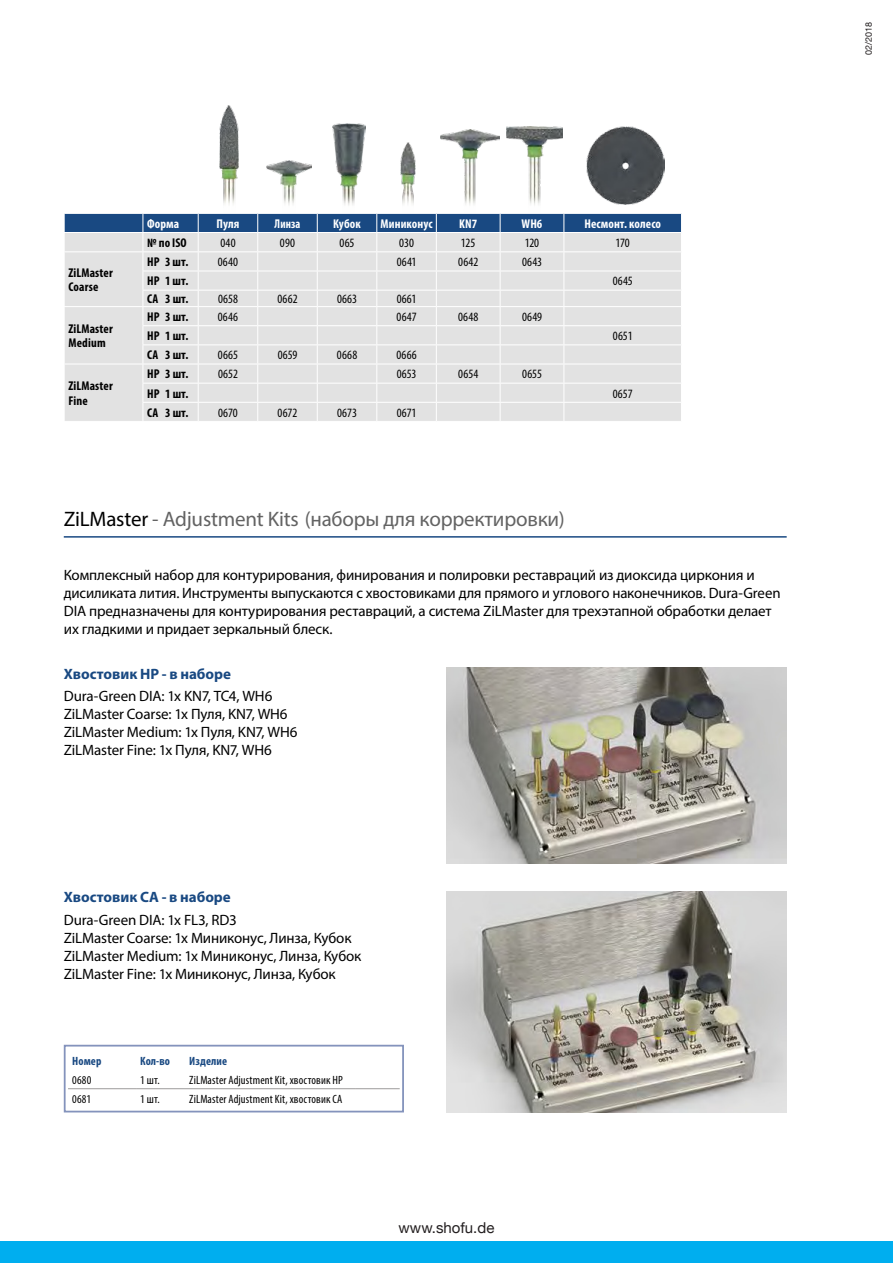
<style>
.page{position:relative;width:893px;height:1263px;background:#fff}
.page>*{position:absolute;margin:0;border:0;box-sizing:border-box;transform-origin:0 0}
.t1{font:21px "Myriad Pro";letter-spacing:-.01em;color:#636363}
.t2{font:15px/18px "Myriad Pro";letter-spacing:-.01em;color:#000}
.t3{font:700 15px "Myriad Pro";color:#194982}
.t4{font:15px "Helvetica Neue";color:#231f20}
.t5{font:condensed 12.75px "Myriad Pro";letter-spacing:.015em;color:#000}
.t6{font:700 condensed 12.75px/14.2px "Myriad Pro";letter-spacing:.01em;color:#000}
.t7{font:700 condensed 12.75px "Myriad Pro";letter-spacing:.01em;color:#fff}
.t8{font:700 condensed 12.75px "Myriad Pro";letter-spacing:.01em;color:#fff;scale:.9 1}
.t9{font:condensed 12px "Myriad Pro";letter-spacing:.01em;color:#000}
.t10{font:700 condensed 12px "Myriad Pro";letter-spacing:.01em;color:#194982}
.t11{font:9px "Helvetica Neue";color:#231f20}
.s1{color:#000}
</style>
<div class="page">
<img style="left:446px;top:668px;width:341px;height:195px">
<img style="left:446px;top:891px;width:341px;height:221px">
<img style="left:220px;top:105px;width:19px;height:87px">
<img style="left:440px;top:130px;width:59px;height:62px">
<img style="left:507px;top:127px;width:56px;height:65px">
<img style="left:401px;top:142px;width:15px;height:50px">
<img style="left:266px;top:161px;width:45px;height:31px">
<img style="left:332px;top:123px;width:34px;height:69px">
<div style="left:64px;top:1045px;width:340px;height:67px;border:2px solid #8493bc"></div>
<hr style="left:68px;top:1088px;width:68px;height:1px;background:#9c9b9b">
<hr style="left:136px;top:1088px;width:49px;height:1px;background:#9c9b9b">
<hr style="left:185px;top:1088px;width:170px;height:1px;background:#9c9b9b">
<hr style="left:355px;top:1088px;width:45px;height:1px;background:#9c9b9b">
<svg style="left:64px;top:213px;width:618px;height:208px;background:#d2d6db"></svg>
<hr style="left:436px;top:383px;width:64px;height:1px;background:#fff">
<hr style="left:500px;top:383px;width:64px;height:1px;background:#fff">
<hr style="left:564px;top:383px;width:118px;height:1px;background:#fff">
<hr style="left:436px;top:402px;width:64px;height:1px;background:#fff">
<hr style="left:500px;top:402px;width:64px;height:1px;background:#fff">
<hr style="left:564px;top:402px;width:118px;height:1px;background:#fff">
<hr style="left:64px;top:536px;width:723px;height:2px;background:#194982">
<img style="left:586px;top:127px;width:78px;height:78px">
<div style="left:0;top:1242px;width:893px;height:21px;background:#00aeef"></div>
<p class="t6" style="left:68px;top:265px;width:46px">ZiLMaster<br>Coarse</p>
<p class="t6" style="left:68px;top:321px;width:46px">ZiLMaster<br>Medium</p>
<p class="t6" style="left:68px;top:379px;width:46px">ZiLMaster<br>Fine</p>
<p class="t7" style="left:147px;top:215px;width:34px">Форма</p>
<p class="t7" style="left:216px;top:215px;width:24px">Пуля</p>
<p class="t8" style="left:275px;top:215px;width:30px">Линза</p>
<p class="t7" style="left:333px;top:215px;width:29px">Кубок</p>
<p class="t7" style="left:381px;top:215px;width:53px">Миниконус</p>
<p class="t7" style="left:459px;top:215px;width:19px">KN7</p>
<p class="t7" style="left:522px;top:215px;width:22px">WH6</p>
<p class="t7" style="left:584px;top:215px;width:78px">Несмонт. колесо</p>
<p class="t6" style="left:147px;top:235px;width:41px">№ по ISO</p>
<p class="t5" style="left:220px;top:235px;width:17px">040</p>
<p class="t5" style="left:280px;top:235px;width:17px">090</p>
<p class="t5" style="left:340px;top:235px;width:16px">065</p>
<p class="t5" style="left:399px;top:235px;width:16px">030</p>
<p class="t5" style="left:461px;top:235px;width:16px">125</p>
<p class="t5" style="left:525px;top:235px;width:16px">120</p>
<p class="t5" style="left:616px;top:235px;width:16px">170</p>
<p class="t6" style="left:147px;top:255px;width:43px">HP 3 шт.</p>
<p class="t5" style="left:218px;top:254px;width:22px">0640</p>
<p class="t5" style="left:397px;top:254px;width:21px">0641</p>
<p class="t5" style="left:458px;top:254px;width:22px">0642</p>
<p class="t5" style="left:522px;top:254px;width:22px">0643</p>
<p class="t6" style="left:147px;top:274px;width:43px">HP 1 шт.</p>
<p class="t5" style="left:613px;top:273px;width:22px">0645</p>
<p class="t6" style="left:147px;top:291px;width:43px">CA 3 шт.</p>
<p class="t5" style="left:218px;top:291px;width:21px">0658</p>
<p class="t5" style="left:277px;top:291px;width:22px">0662</p>
<p class="t5" style="left:337px;top:291px;width:22px">0663</p>
<p class="t5" style="left:397px;top:291px;width:21px">0661</p>
<p class="t6" style="left:147px;top:309px;width:43px">HP 3 шт.</p>
<p class="t5" style="left:218px;top:309px;width:22px">0646</p>
<p class="t5" style="left:397px;top:309px;width:21px">0647</p>
<p class="t5" style="left:458px;top:309px;width:22px">0648</p>
<p class="t5" style="left:522px;top:309px;width:22px">0649</p>
<p class="t6" style="left:147px;top:328px;width:43px">HP 1 шт.</p>
<p class="t5" style="left:613px;top:328px;width:21px">0651</p>
<p class="t6" style="left:147px;top:348px;width:43px">CA 3 шт.</p>
<p class="t5" style="left:218px;top:347px;width:22px">0665</p>
<p class="t5" style="left:278px;top:347px;width:21px">0659</p>
<p class="t5" style="left:337px;top:347px;width:22px">0668</p>
<p class="t5" style="left:396px;top:347px;width:22px">0666</p>
<p class="t6" style="left:147px;top:367px;width:43px">HP 3 шт.</p>
<p class="t5" style="left:218px;top:366px;width:21px">0652</p>
<p class="t5" style="left:397px;top:366px;width:21px">0653</p>
<p class="t5" style="left:458px;top:366px;width:22px">0654</p>
<p class="t5" style="left:522px;top:366px;width:21px">0655</p>
<p class="t6" style="left:147px;top:386px;width:43px">HP 1 шт.</p>
<p class="t5" style="left:613px;top:386px;width:21px">0657</p>
<p class="t6" style="left:147px;top:405px;width:43px">CA 3 шт.</p>
<p class="t5" style="left:218px;top:405px;width:21px">0670</p>
<p class="t5" style="left:278px;top:405px;width:21px">0672</p>
<p class="t5" style="left:337px;top:405px;width:21px">0673</p>
<p class="t5" style="left:397px;top:405px;width:21px">0671</p>
<h1 class="t1" style="left:64px;top:506px;width:503px"><span class="s1">ZiLMaster</span> - Adjustment Kits (наборы для корректировки)</h1>
<p class="t2" style="left:64px;top:566px;width:718px">Комплексный набор для контурирования, финирования и полировки реставраций из диоксида циркония и дисиликата лития. Инструменты выпускаются с хвостовиками для прямого и углового наконечников. Dura-Green DIA предназначены для контурирования реставраций, а система ZiLMaster для трехэтапной обработки делает их гладкими и придает зеркальный блеск.</p>
<p class="t3" style="left:64px;top:664px;width:169px">Хвостовик HP - в наборе</p>
<p class="t2" style="left:64px;top:687px;width:235px">Dura-Green DIA: 1x KN7, TC4, WH6<br>ZiLMaster Coarse: 1x Пуля, KN7, WH6<br>ZiLMaster Medium: 1x Пуля, KN7, WH6<br>ZiLMaster Fine: 1x Пуля, KN7, WH6</p>
<p class="t3" style="left:64px;top:887px;width:169px">Хвостовик CA - в наборе</p>
<p class="t2" style="left:64px;top:910px;width:299px">Dura-Green DIA: 1x FL3, RD3<br>ZiLMaster Coarse: 1x Миниконус, Линза, Кубок ZiLMaster Medium: 1x Миниконус, Линза, Кубок ZiLMaster Fine: 1x Миниконус, Линза, Кубок</p>
<p class="t10" style="left:72px;top:1053px;width:31px">Номер</p>
<p class="t10" style="left:140px;top:1053px;width:31px">Кол-во</p>
<p class="t10" style="left:189px;top:1053px;width:39px">Изделие</p>
<p class="t9" style="left:72px;top:1072px;width:21px">0680</p>
<p class="t9" style="left:140px;top:1072px;width:21px">1 шт.</p>
<p class="t9" style="left:189px;top:1072px;width:155px">ZiLMaster Adjustment Kit, хвостовик HP</p>
<p class="t9" style="left:72px;top:1091px;width:20px">0681</p>
<p class="t9" style="left:140px;top:1091px;width:21px">1 шт.</p>
<p class="t9" style="left:189px;top:1091px;width:155px">ZiLMaster Adjustment Kit, хвостовик CA</p>
<p class="t4" style="left:399px;top:1216px;width:97px">www.shofu.de</p>
<p class="t11" style="left:862px;top:55px;width:35px;rotate:-90deg">02/2018</p>
</div>
